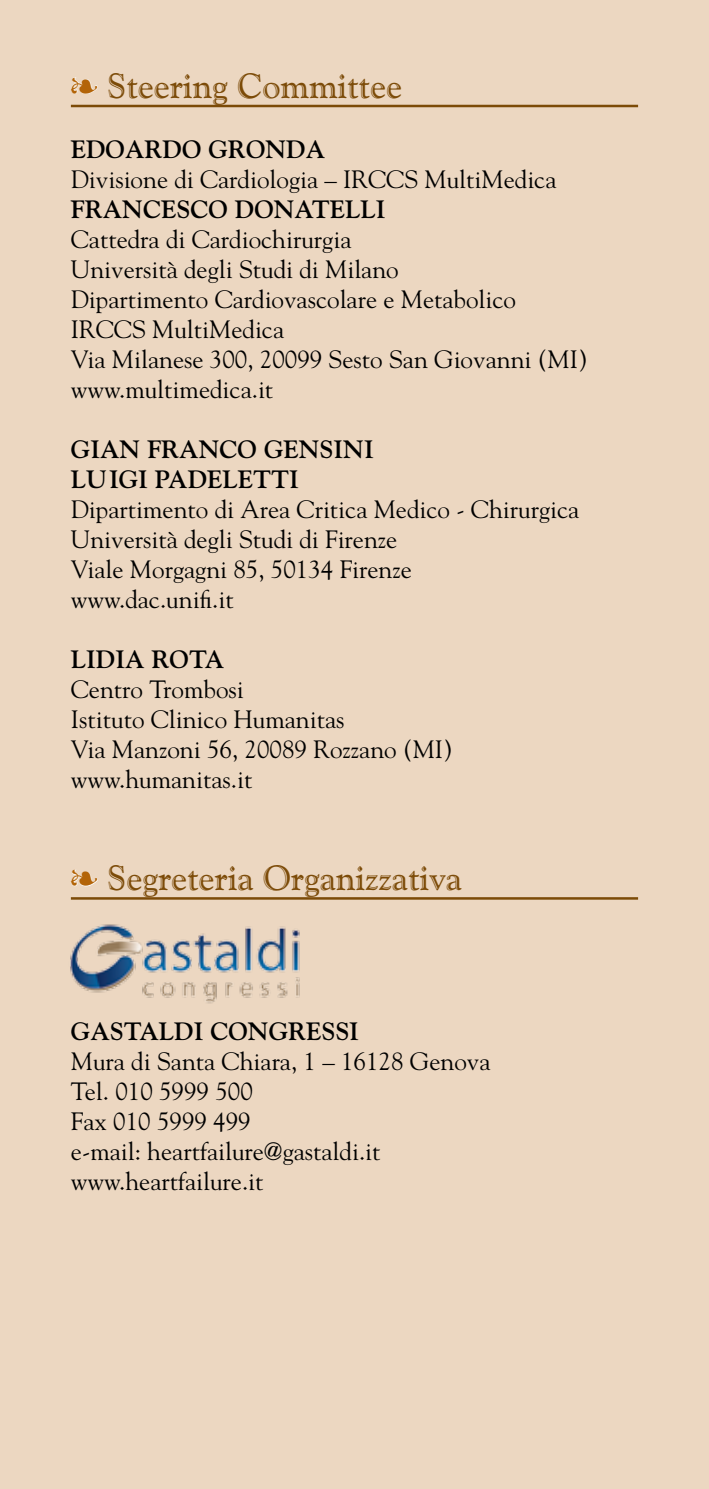
<style>
.page{position:relative;width:709px;height:1489px;background:#fff}
.page>*{position:absolute;margin:0;border:0;box-sizing:border-box;transform-origin:0 0}
.t1{font:35px "Goudy Handtooled BT";color:#7c4b08}
.t2{font:25px/30px "Goudy";color:#000}
.t3{font:700 25px/30px "Goudy";color:#000}
.s1{color:#b36408}
</style>
<div class="page">
<div style="left:0;top:0;width:709px;height:1488px;background:#ecd7c1"></div>
<img style="left:70px;top:924px;width:230px;height:80px">
<hr style="left:71px;top:105px;width:567px;height:2px;background:#7c4b08">
<hr style="left:71px;top:897px;width:567px;height:2px;background:#7c4b08">
<svg style="left:70px;top:77px;width:28px;height:17px"></svg>
<svg style="left:70px;top:869px;width:28px;height:17px"></svg>
<h1 class="t1" style="left:71px;top:64px;width:332px"><span class="s1">❧</span> Steering Committee</h1>
<p class="t3" style="left:71px;top:134px;width:256px">EDOARDO GRONDA</p>
<p class="t2" style="left:71px;top:163px;width:487px">Divisione di Cardiologia – IRCCS MultiMedica</p>
<p class="t3" style="left:71px;top:194px;width:316px">FRANCESCO DONATELLI</p>
<p class="t2" style="left:71px;top:223px;width:518px">Cattedra di Cardiochirurgia<br>Università degli Studi di Milano<br>Dipartimento Cardiovascolare e Metabolico<br>IRCCS MultiMedica<br>Via Milanese 300, 20099 Sesto San Giovanni (MI) www.multimedica.it</p>
<p class="t3" style="left:71px;top:434px;width:304px">GIAN FRANCO GENSINI<br>LUIGI PADELETTI</p>
<p class="t2" style="left:71px;top:493px;width:510px">Dipartimento di Area Critica Medico - Chirurgica Università degli Studi di Firenze<br>Viale Morgagni 85, 50134 Firenze www.dac.unifi.it</p>
<p class="t3" style="left:71px;top:644px;width:155px">LIDIA ROTA</p>
<p class="t2" style="left:71px;top:673px;width:383px">Centro Trombosi<br>Istituto Clinico Humanitas<br>Via Manzoni 56, 20089 Rozzano (MI) www.humanitas.it</p>
<h1 class="t1" style="left:71px;top:856px;width:392px"><span class="s1">❧</span> Segreteria Organizzativa</h1>
<p class="t3" style="left:71px;top:1016px;width:290px">GASTALDI CONGRESSI</p>
<p class="t2" style="left:71px;top:1045px;width:421px">Mura di Santa Chiara, 1 – 16128 Genova<br>Tel. 010 5999 500<br>Fax 010 5999 499<br>e-mail: heartfailure@gastaldi.it www.heartfailure.it</p>
</div>
